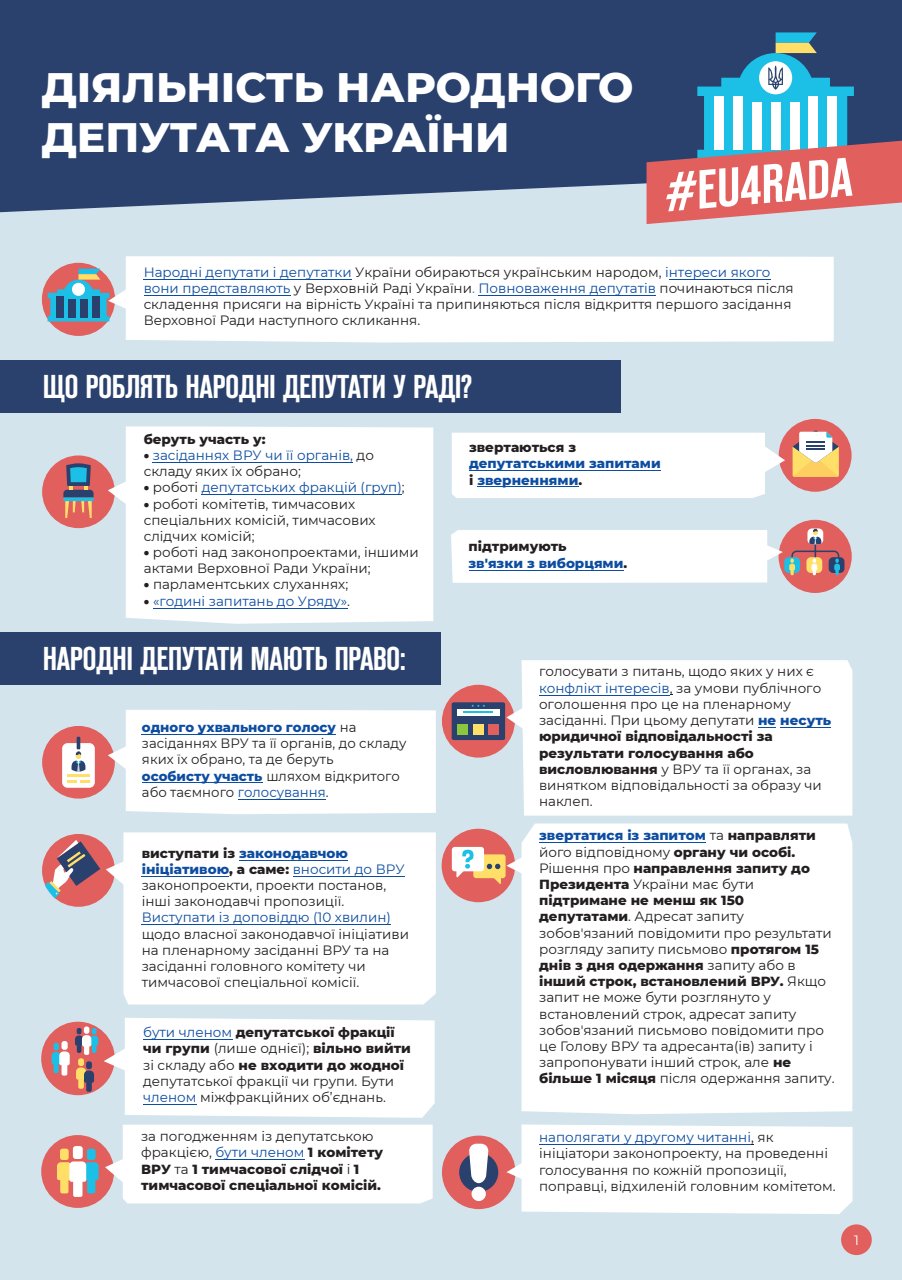
<style>
.page{position:relative;width:902px;height:1280px;background:#fff}
.page>*{position:absolute;margin:0;border:0;box-sizing:border-box;transform-origin:0 0}
.t1{font:54.6px "Reforma Grotesk Demi C";color:#fff}
.t2{font:800 42px/50.4px "Montserrat";color:#fff}
.t3{font:33px "Reforma Grotesk Demi C";color:#fff}
.t4{font:13.5px/16.2px "Montserrat";color:#231f20}
.t5{font:800 13.5px/16.2px "Montserrat";color:#231f20}
.t6{font:13.5px/16.2px "Montserrat";color:#0d4da1}
.t7{font:800 13.5px/16.2px "Montserrat";color:#0d4da1}
.t8{font:13.5px "Montserrat";color:#fff}
.s1{color:#0d4da1}
.s2{color:#4d72b8}
.s3{font-weight:900;color:#231f20}
.s4{color:#231f20}
.s5{font-weight:900}
.s6{font-weight:800;color:#0d4da1}
.s7{font-weight:800}
.s8{font-weight:400}
.s9{font-weight:400;color:#0d4da1}
</style>
<div class="page">
<div style="left:0;top:0;width:901px;height:1280px;background:#d3e4ed"></div>
<div style="left:0;top:0;width:901px;height:212px;background:#2a416e"></div>
<div style="left:0;top:360px;width:620px;height:52px;background:#2a416e"></div>
<div style="left:0;top:632px;width:440px;height:53px;background:#2a416e"></div>
<svg style="left:646px;top:32px;width:255px;height:192px;background:#80798e"></svg>
<div style="left:126px;top:256px;width:707px;height:86px;background:#fff"></div>
<hr style="left:478px;top:295px;width:178px;height:1px;background:#0d4da1">
<hr style="left:144px;top:295px;width:146px;height:1px;background:#0d4da1">
<hr style="left:668px;top:279px;width:102px;height:1px;background:#0d4da1">
<hr style="left:144px;top:279px;width:208px;height:1px;background:#0d4da1">
<div style="left:778px;top:419px;width:73px;height:73px;background:#e15f5d;border-radius:50%"></div>
<div style="left:452px;top:433px;width:333px;height:65px;background:#fff"></div>
<div style="left:521px;top:660px;width:331px;height:156px;background:#fff"></div>
<div style="left:442px;top:685px;width:73px;height:73px;background:#e15f5d;border-radius:50%"></div>
<div style="left:42px;top:726px;width:73px;height:73px;background:#e15f5d;border-radius:50%"></div>
<svg style="left:108px;top:710px;width:328px;height:104px;background:#f9f9fb"></svg>
<div style="left:126px;top:426px;width:307px;height:198px;background:#fff"></div>
<hr style="left:153px;top:462px;width:200px;height:1px;background:#0d4da1">
<hr style="left:202px;top:494px;width:200px;height:1px;background:#0d4da1">
<hr style="left:153px;top:608px;width:194px;height:1px;background:#0d4da1">
<div style="left:42px;top:455px;width:73px;height:73px;background:#e15f5d;border-radius:50%"></div>
<svg style="left:108px;top:480px;width:21px;height:27px"></svg>
<div style="left:41px;top:1135px;width:73px;height:73px;background:#e15f5d;border-radius:50%"></div>
<div style="left:105px;top:1125px;width:327px;height:78px;background:#fff"></div>
<div style="left:123px;top:832px;width:313px;height:172px;background:#fff"></div>
<hr style="left:142px;top:924px;width:249px;height:1px;background:#0d4da1">
<hr style="left:293px;top:876px;width:111px;height:1px;background:#0d4da1">
<hr style="left:142px;top:876px;width:87px;height:1px;background:#0d4da1">
<hr style="left:239px;top:860px;width:109px;height:1px;background:#0d4da1">
<div style="left:521px;top:823px;width:331px;height:291px;background:#fff"></div>
<hr style="left:539px;top:842px;width:167px;height:1px;background:#0d4da1">
<div style="left:42px;top:834px;width:73px;height:73px;background:#e15f5d;border-radius:50%"></div>
<svg style="left:106px;top:858px;width:26px;height:32px"></svg>
<hr style="left:477px;top:487px;width:101px;height:1px;background:#0d4da1">
<hr style="left:469px;top:470px;width:191px;height:1px;background:#0d4da1">
<hr style="left:780px;top:727px;width:50px;height:1px;background:#0d4da1">
<svg style="left:758px;top:727px;width:17px;height:1px"></svg>
<hr style="left:539px;top:695px;width:130px;height:1px;background:#0d4da1">
<svg style="left:441px;top:829px;width:87px;height:73px"></svg>
<div style="left:60px;top:1148px;width:9px;height:12px;background:#ffdf68;border-radius:3px"></div>
<div style="left:87px;top:1148px;width:9px;height:12px;background:#1cbfe5;border-radius:3px"></div>
<div style="left:73px;top:1146px;width:10px;height:13px;background:#fff;border-radius:3px"></div>
<svg style="left:57px;top:1161px;width:42px;height:36px"></svg>
<svg style="left:41px;top:1018px;width:393px;height:100px;background:#f2eced"></svg>
<svg style="left:45px;top:840px;width:55px;height:58px"></svg>
<div style="left:62px;top:743px;width:33px;height:45px;background:#fff;border-radius:5px"></div>
<hr style="left:67px;top:774px;width:23px;height:3px;background:#ffdf68">
<svg style="left:67px;top:780px;width:23px;height:3px"></svg>
<svg style="left:71px;top:737px;width:14px;height:35px"></svg>
<div style="left:778px;top:520px;width:73px;height:73px;background:#e15f5d;border-radius:50%"></div>
<div style="left:784px;top:557px;width:16px;height:16px;background:#1cbfe5;border-radius:4px"></div>
<div style="left:828px;top:557px;width:16px;height:16px;background:#2a416e;border-radius:4px"></div>
<svg style="left:789px;top:529px;width:51px;height:46px"></svg>
<div style="left:42px;top:263px;width:73px;height:73px;background:#e15f5d;border-radius:50%"></div>
<svg style="left:48px;top:269px;width:81px;height:52px"></svg>
<div style="left:451px;top:530px;width:331px;height:53px;background:#fff"></div>
<hr style="left:468px;top:570px;width:155px;height:1px;background:#0d4da1">
<svg style="left:63px;top:463px;width:31px;height:55px"></svg>
<svg style="left:792px;top:430px;width:46px;height:47px;background:#e6c797"></svg>
<svg style="left:451px;top:702px;width:81px;height:38px"></svg>
<svg style="left:442px;top:1124px;width:410px;height:90px;background:#f2ebed"></svg>
<div style="left:841px;top:1224px;width:30px;height:31px;background:#e15f5d;border-radius:50%"></div>
<h2 class="t2" style="left:41px;top:59px;width:593px">ДІЯЛЬНІСТЬ НАРОДНОГО<br>ДЕПУТАТА УКРАЇНИ</h2>
<h1 class="t1" style="left:661px;top:163px;width:189px;rotate:-5deg">#EU4RADA</h1>
<p class="t4" style="left:144px;top:263px;width:651px"><span class="s1">Народні депутати і депутатки</span> України обираються українським народом, <span class="s1">інтереси якого вони представляють</span> у Верховній Раді України<span class="s2">.</span> <span class="s1">Повноваження депутатів</span> починаються після складення присяги на вірність Україні та припиняються після відкриття першого засідання Верховної Ради наступного скликання.</p>
<h3 class="t3" style="left:43px;top:369px;width:430px">ЩО РОБЛЯТЬ НАРОДНІ ДЕПУТАТИ У РАДІ?</h3>
<p class="t5" style="left:144px;top:430px;width:123px">беруть участь у:</p>
<p class="t6" style="left:144px;top:447px;width:232px"><span class="s3">•</span> засіданнях ВРУ чи її органів, <span class="s4">до складу яких їх обрано;</span></p>
<p class="t6" style="left:144px;top:479px;width:262px"><span class="s3">•</span> <span class="s4">роботі</span> депутатських фракцій (груп)<span class="s4">;</span></p>
<p class="t4" style="left:144px;top:495px;width:233px"><span class="s5">•</span> роботі комітетів, тимчасових спеціальних комісій, тимчасових слідчих комісій;</p>
<p class="t4" style="left:144px;top:544px;width:276px"><span class="s5">•</span> роботі над законопроектами, іншими актами Верховної Ради України;</p>
<p class="t4" style="left:144px;top:576px;width:206px"><span class="s5">•</span> парламентських слуханнях;</p>
<p class="t6" style="left:144px;top:592px;width:208px"><span class="s3">•</span> «годині запитань до Уряду»<span class="s4">.</span></p>
<h3 class="t3" style="left:43px;top:641px;width:364px">НАРОДНІ ДЕПУТАТИ МАЮТЬ ПРАВО:</h3>
<p class="t4" style="left:142px;top:719px;width:266px"><span class="s6">одного ухвального голосу</span> на засіданнях ВРУ та її органів, до складу яких їх обрано, та де беруть<br><span class="s6">особисту участь</span> шляхом відкритого або таємного <span class="s1">голосування</span>.</p>
<p class="t4" style="left:142px;top:844px;width:264px"><span class="s7">виступати із</span> <span class="s6">законодавчою ініціативою</span><span class="s7">, а саме:</span> <span class="s1">вносити до ВРУ </span>законопроекти, проекти постанов, інші законодавчі пропозиції.</p>
<p class="t6" style="left:142px;top:909px;width:251px">Виступати із доповіддю (10 хвилин)</p>
<p class="t4" style="left:142px;top:925px;width:269px">щодо власної законодавчої ініціативи на пленарному засіданні ВРУ та на засіданні головного комітету чи тимчасової спеціальної комісії.</p>
<p class="t4" style="left:143px;top:1024px;width:269px"><span class="s1">бути членом</span> <span class="s7">депутатської фракції чи групи</span> (лише однієї); <span class="s7">вільно вийти </span>зі складу або <span class="s7">не входити до жодної </span>депутатської фракції чи групи. Бути <span class="s1">членом</span> міжфракційних об’єднань.</p>
<p class="t5" style="left:141px;top:1127px;width:244px"><span class="s8">за погодженням із депутатською фракцією,</span> <span class="s9">бути членом</span> 1 комітету<br>ВРУ <span class="s8">та</span> 1 тимчасової слідчої <span class="s8">і</span> 1 тимчасової спеціальної комісій.</p>
<p class="t5" style="left:469px;top:438px;width:108px">звертаються з</p>
<p class="t7" style="left:469px;top:455px;width:193px">депутатськими запитами <span class="s4">і</span> зверненнями<span class="s4">.</span></p>
<p class="t7" style="left:468px;top:538px;width:160px"><span class="s4">підтримують<br></span>зв'язки з виборцями<span class="s4">.</span></p>
<p class="t4" style="left:539px;top:663px;width:294px">голосувати з питань, щодо яких у них є <span class="s1">конфлікт інтересів</span>, за умови публічного оголошення про це на пленарному засіданні. При цьому депутати <span class="s6">не несуть </span><span class="s7">юридичної відповідальності за результати голосування або висловлювання</span> у ВРУ та її органах, за винятком відповідальності за образу чи наклеп.</p>
<p class="t4" style="left:539px;top:827px;width:297px"><span class="s6">звертатися із запитом</span> та <span class="s7">направляти </span>його відповідному <span class="s7">органу чи особі.<br></span>Рішення про <span class="s7">направлення запиту до Президента</span> України має бути <span class="s7">підтримане не менш як 150 депутатами</span>. Адресат запиту зобов'язаний повідомити про результати розгляду запиту письмово <span class="s7">протягом 15 днів з дня одержання</span> запиту або в <span class="s7">інший строк, встановлений ВРУ.</span> Якщо запит не може бути розглянуто у встановлений строк, адресат запиту зобов'язаний письмово повідомити про це Голову ВРУ та адресанта(ів) запиту і запропонувати інший строк, але <span class="s7">не більше 1 місяця</span> після одержання запиту.</p>
<p class="t4" style="left:539px;top:1129px;width:298px"><span class="s1">наполягати у другому читанні</span>, як ініціатори законопроекту, на проведенні голосування по кожній пропозиції, поправці, відхиленій головним комітетом.</p>
<p class="t8" style="left:854px;top:1231px;width:6px">1</p>
</div>
